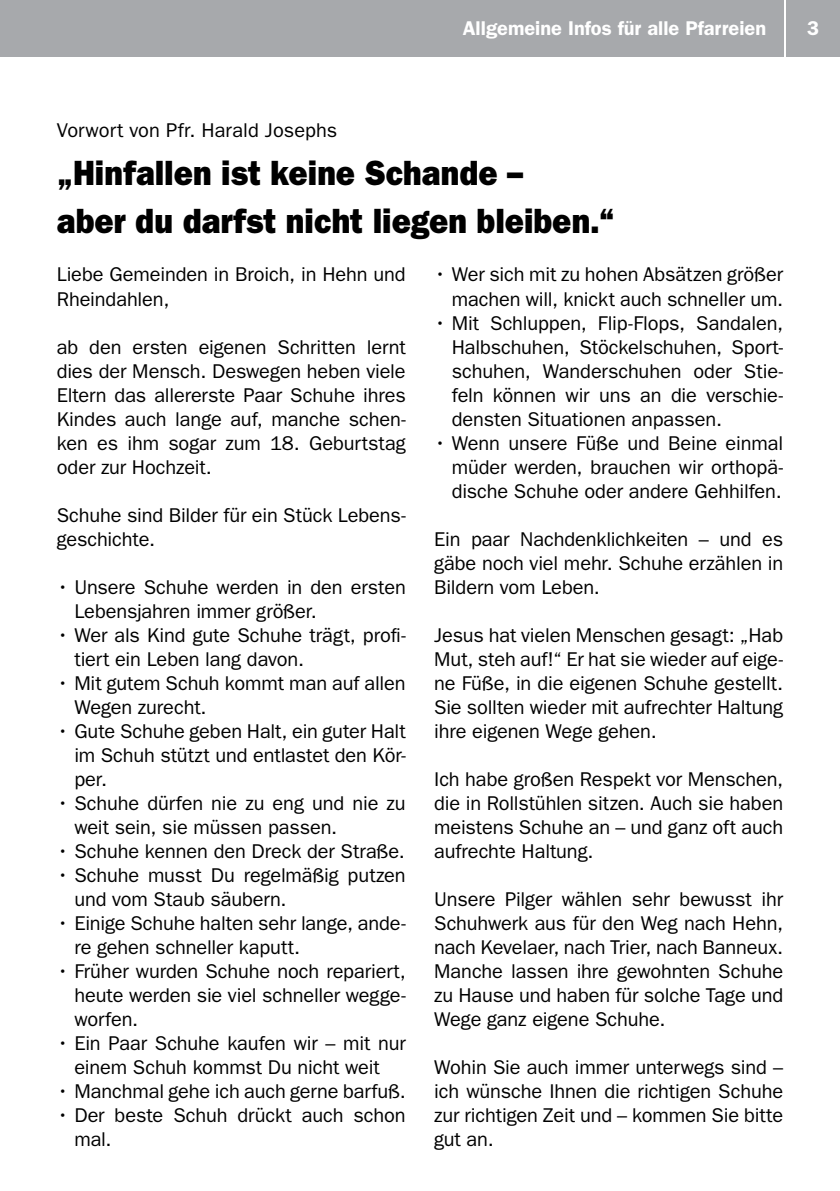
<style>
.page{position:relative;width:840px;height:1191px;background:#fff}
.page>*{position:absolute;margin:0;border:0;box-sizing:border-box;transform-origin:0 0}
.t1{font:800 35.2px/48px "Franklin Gothic LT";letter-spacing:.005em;color:#000;scale:.91 1}
.t2{font:20px/24px "Franklin Gothic LT";letter-spacing:-.005em;color:#000;text-align:justify}
.t3{font:600 20px "Franklin Gothic LT";color:#fff}
</style>
<div class="page">
<div style="left:0;top:0;width:782px;height:57px;background:#a7a9ac"></div>
<div style="left:785px;top:0;width:54px;height:57px;background:#a7a9ac"></div>
<p class="t3" style="left:462px;top:17px;width:305px">Allgemeine Infos für alle Pfarreien</p>
<p class="t3" style="left:806px;top:17px;width:13px">3</p>
<p class="t2" style="left:57px;top:119px;width:282px">Vorwort von Pfr. Harald Josephs</p>
<h1 class="t1" style="left:57px;top:149px;width:614px">„Hinfallen ist keine Schande –<br>aber du darfst nicht liegen bleiben.“</h1>
<p class="t2" style="left:57px;top:263px;width:350px">Liebe Gemeinden in Broich, in Hehn und<br>Rheindahlen,</p>
<p class="t2" style="left:57px;top:335px;width:350px">ab den ersten eigenen Schritten lernt dies der Mensch. Deswegen heben viele Eltern das allererste Paar Schuhe ihres Kindes auch lange auf, manche schen&shy;ken es ihm sogar zum 18. Geburtstag oder zur Hochzeit.</p>
<p class="t2" style="left:57px;top:503px;width:350px">Schuhe sind Bilder für ein Stück Lebens&shy;geschichte.</p>
<p class="t2" style="left:74px;top:575px;width:333px;text-indent:-18px">• Unsere Schuhe werden in den ersten<br>Lebensjahren immer größer.</p>
<p class="t2" style="left:74px;top:623px;width:333px;text-indent:-18px">• Wer als Kind gute Schuhe trägt, profi&shy;tiert ein Leben lang davon.</p>
<p class="t2" style="left:74px;top:671px;width:333px;text-indent:-18px">• Mit gutem Schuh kommt man auf allen<br>Wegen zurecht.</p>
<p class="t2" style="left:74px;top:719px;width:333px;text-indent:-18px">• Gute Schuhe geben Halt, ein guter Halt im Schuh stützt und entlastet den Kör&shy;per.</p>
<p class="t2" style="left:74px;top:791px;width:332px;text-indent:-18px">• Schuhe dürfen nie zu eng und nie zu weit sein, sie müssen passen.</p>
<p class="t2" style="left:57px;top:839px;width:349px">• Schuhe kennen den Dreck der Straße.</p>
<p class="t2" style="left:74px;top:863px;width:333px;text-indent:-18px">• Schuhe musst Du regelmäßig putzen und vom Staub säubern.</p>
<p class="t2" style="left:74px;top:911px;width:333px;text-indent:-18px">• Einige Schuhe halten sehr lange, ande&shy;re gehen schneller kaputt.</p>
<p class="t2" style="left:74px;top:959px;width:333px;text-indent:-18px">• Früher wurden Schuhe noch repariert, heute werden sie viel schneller wegge&shy;worfen.</p>
<p class="t2" style="left:57px;top:1031px;width:350px;text-align:center">• Ein Paar Schuhe kaufen wir – mit nur einem Schuh kommst Du nicht weit</p>
<p class="t2" style="left:57px;top:1079px;width:350px">• Manchmal gehe ich auch gerne barfuß.</p>
<p class="t2" style="left:74px;top:1103px;width:333px;text-indent:-18px">• Der beste Schuh drückt auch schon mal.</p>
<p class="t2" style="left:434px;top:263px;width:350px;text-align:right">• Wer sich mit zu hohen Absätzen größer machen will, knickt auch schneller um.</p>
<p class="t2" style="left:451px;top:311px;width:333px;text-indent:-18px">• Mit Schluppen, Flip-Flops, Sandalen, Halbschuhen, Stöckelschuhen, Sport&shy;schuhen, Wanderschuhen oder Stie&shy;feln können wir uns an die verschie&shy;densten Situationen anpassen.</p>
<p class="t2" style="left:451px;top:431px;width:333px;text-indent:-18px">• Wenn unsere Füße und Beine einmal müder werden, brauchen wir orthopä&shy;dische Schuhe oder andere Gehhilfen.</p>
<p class="t2" style="left:434px;top:527px;width:350px">Ein paar Nachdenklichkeiten – und es gäbe noch viel mehr. Schuhe erzählen in Bildern vom Leben.</p>
<p class="t2" style="left:434px;top:623px;width:350px">Jesus hat vielen Menschen gesagt: „Hab Mut, steh auf!“ Er hat sie wieder auf eige&shy;ne Füße, in die eigenen Schuhe gestellt.<br>Sie sollten wieder mit aufrechter Haltung ihre eigenen Wege gehen.</p>
<p class="t2" style="left:434px;top:767px;width:350px">Ich habe großen Respekt vor Menschen, die in Rollstühlen sitzen. Auch sie haben meistens Schuhe an – und ganz oft auch aufrechte Haltung.</p>
<p class="t2" style="left:434px;top:887px;width:350px">Unsere Pilger wählen sehr bewusst ihr Schuhwerk aus für den Weg nach Hehn, nach Kevelaer, nach Trier, nach Banneux.<br>Manche lassen ihre gewohnten Schuhe zu Hause und haben für solche Tage und Wege ganz eigene Schuhe.</p>
<p class="t2" style="left:434px;top:1055px;width:350px">Wohin Sie auch immer unterwegs sind – ich wünsche Ihnen die richtigen Schuhe zur richtigen Zeit und – kommen Sie bitte gut an.</p>
</div>
